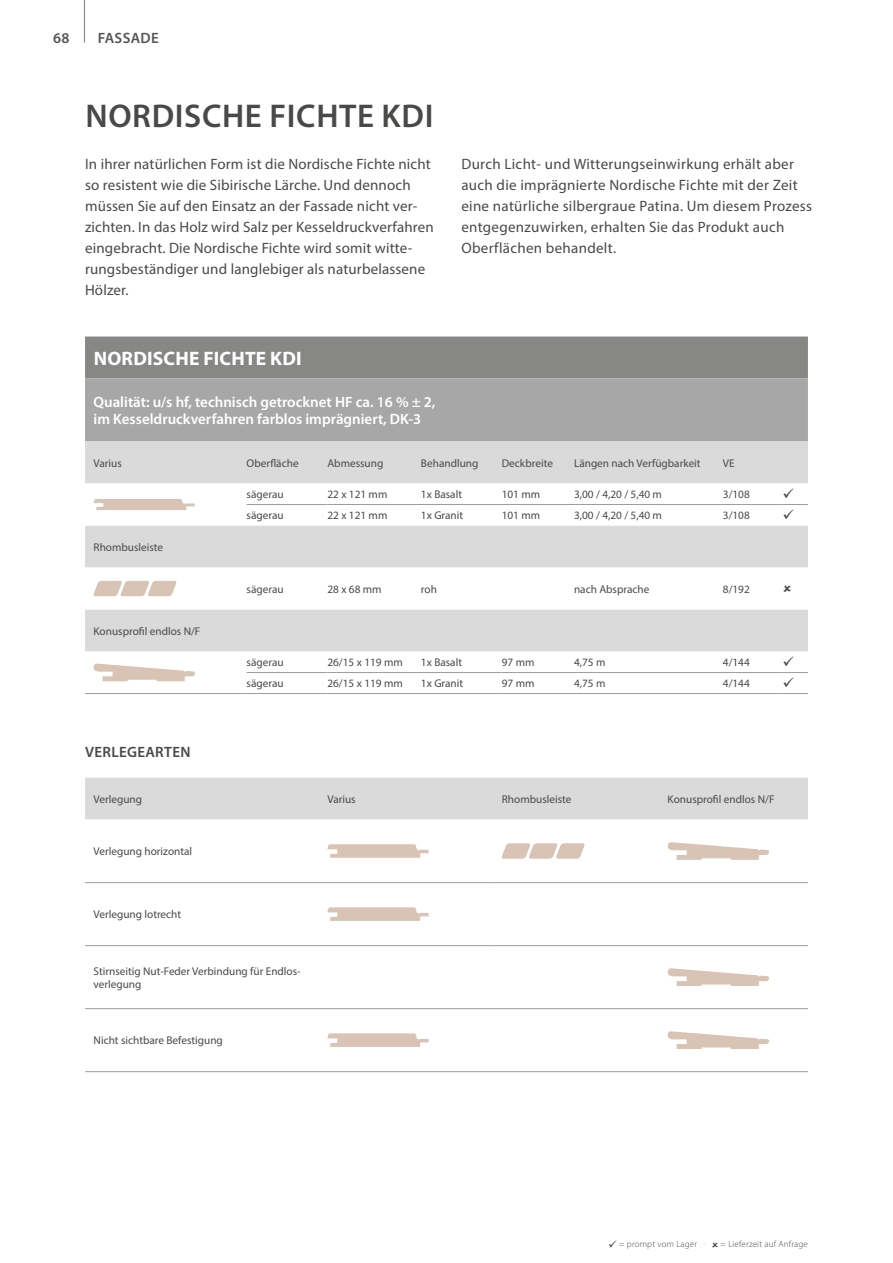
<style>
.page{position:relative;width:893px;height:1263px;background:#fff}
.page>*{position:absolute;margin:0;border:0;box-sizing:border-box;transform-origin:0 0}
.t1{font:600 33px "Myriad Pro";letter-spacing:.02em;color:#494948}
.t2{font:700 19.5px "Myriad Pro";letter-spacing:.01em;color:#fff}
.t3{font:15px/21px "Myriad Pro";letter-spacing:.01em;color:#494948}
.t4{font:600 15px/16.5px "Myriad Pro";color:#fff}
.t5{font:600 15px "Myriad Pro";letter-spacing:.02em;color:#494948}
.t6{font:600 15px "Myriad Pro";letter-spacing:.02em;color:#565656}
.t7{font:11.25px/13.5px "Myriad Pro";color:#494948}
.t8{font:300 9px "Myriad Pro";letter-spacing:.02em;color:#494948}
</style>
<div class="page">
<svg style="left:85px;top:337px;width:723px;height:104px;background:#9a9a9a"></svg>
<div style="left:85px;top:441px;width:723px;height:42px;background:#dadada"></div>
<svg style="left:85px;top:504px;width:723px;height:178px"></svg>
<hr style="left:247px;top:672px;width:80px;height:1px;background:#9c9d9d">
<hr style="left:327px;top:672px;width:94px;height:1px;background:#9c9d9d">
<hr style="left:421px;top:672px;width:81px;height:1px;background:#9c9d9d">
<hr style="left:502px;top:672px;width:72px;height:1px;background:#9c9d9d">
<hr style="left:574px;top:672px;width:149px;height:1px;background:#9c9d9d">
<hr style="left:723px;top:672px;width:59px;height:1px;background:#9c9d9d">
<hr style="left:247px;top:504px;width:80px;height:1px;background:#9c9d9d">
<hr style="left:327px;top:504px;width:94px;height:1px;background:#9c9d9d">
<hr style="left:421px;top:504px;width:81px;height:1px;background:#9c9d9d">
<hr style="left:502px;top:504px;width:72px;height:1px;background:#9c9d9d">
<hr style="left:574px;top:504px;width:149px;height:1px;background:#9c9d9d">
<hr style="left:723px;top:504px;width:59px;height:1px;background:#9c9d9d">
<hr style="left:85px;top:693px;width:162px;height:1px;background:#9c9d9d">
<hr style="left:247px;top:693px;width:80px;height:1px;background:#9c9d9d">
<hr style="left:327px;top:693px;width:94px;height:1px;background:#9c9d9d">
<hr style="left:421px;top:693px;width:81px;height:1px;background:#9c9d9d">
<hr style="left:502px;top:693px;width:72px;height:1px;background:#9c9d9d">
<hr style="left:574px;top:693px;width:149px;height:1px;background:#9c9d9d">
<hr style="left:723px;top:693px;width:59px;height:1px;background:#9c9d9d">
<svg style="left:782px;top:693px;width:26px;height:1px"></svg>
<svg style="left:93px;top:499px;width:102px;height:11px"></svg>
<svg style="left:93px;top:581px;width:84px;height:15px"></svg>
<svg style="left:93px;top:664px;width:102px;height:17px"></svg>
<div style="left:85px;top:778px;width:723px;height:42px;background:#dadada"></div>
<svg style="left:85px;top:883px;width:723px;height:127px"></svg>
<hr style="left:85px;top:882px;width:234px;height:1px;background:#9c9d9d">
<hr style="left:319px;top:882px;width:174px;height:1px;background:#9c9d9d">
<hr style="left:493px;top:882px;width:166px;height:1px;background:#9c9d9d">
<hr style="left:659px;top:882px;width:149px;height:1px;background:#9c9d9d">
<hr style="left:85px;top:945px;width:234px;height:1px;background:#9c9d9d">
<hr style="left:319px;top:945px;width:174px;height:1px;background:#9c9d9d">
<hr style="left:493px;top:945px;width:166px;height:1px;background:#9c9d9d">
<hr style="left:659px;top:945px;width:149px;height:1px;background:#9c9d9d">
<hr style="left:85px;top:1008px;width:234px;height:1px;background:#9c9d9d">
<hr style="left:319px;top:1008px;width:174px;height:1px;background:#9c9d9d">
<hr style="left:493px;top:1008px;width:166px;height:1px;background:#9c9d9d">
<hr style="left:659px;top:1008px;width:149px;height:1px;background:#9c9d9d">
<hr style="left:85px;top:1071px;width:234px;height:1px;background:#9c9d9d">
<hr style="left:319px;top:1071px;width:174px;height:1px;background:#9c9d9d">
<hr style="left:493px;top:1071px;width:166px;height:1px;background:#9c9d9d">
<hr style="left:659px;top:1071px;width:149px;height:1px;background:#9c9d9d">
<svg style="left:327px;top:844px;width:102px;height:14px"></svg>
<svg style="left:502px;top:843px;width:83px;height:16px"></svg>
<svg style="left:667px;top:842px;width:102px;height:18px"></svg>
<svg style="left:327px;top:907px;width:102px;height:14px"></svg>
<svg style="left:667px;top:968px;width:102px;height:18px"></svg>
<svg style="left:327px;top:1033px;width:102px;height:14px"></svg>
<svg style="left:667px;top:1031px;width:102px;height:18px"></svg>
<hr style="left:84px;top:0;width:1px;height:43px;background:#878786">
<svg style="left:783px;top:585px;width:8px;height:7px"></svg>
<svg style="left:782px;top:504px;width:26px;height:15px"></svg>
<svg style="left:783px;top:656px;width:11px;height:10px"></svg>
<svg style="left:782px;top:672px;width:26px;height:10px"></svg>
<p class="t6" style="left:53px;top:28px;width:18px">68</p>
<p class="t6" style="left:98px;top:28px;width:62px">FASSADE</p>
<h1 class="t1" style="left:85px;top:94px;width:350px">NORDISCHE FICHTE KDI</h1>
<p class="t3" style="left:85px;top:153px;width:350px">In ihrer natürlichen Form ist die Nordische Fichte nicht so resistent wie die Sibirische Lärche. Und dennoch müssen Sie auf den Einsatz an der Fassade nicht ver&shy;zichten. In das Holz wird Salz per Kesseldruckverfahren eingebracht. Die Nordische Fichte wird somit witte&shy;rungsbeständiger und langlebiger als naturbelassene Hölzer.</p>
<p class="t3" style="left:461px;top:153px;width:352px">Durch Licht- und Witterungseinwirkung erhält aber auch die imprägnierte Nordische Fichte mit der Zeit eine natürliche silbergraue Patina. Um diesem Prozess entgegenzuwirken, erhalten Sie das Produkt auch Oberflächen behandelt.</p>
<h2 class="t2" style="left:94px;top:346px;width:209px">NORDISCHE FICHTE KDI</h2>
<p class="t4" style="left:94px;top:394px;width:343px">Qualität: u/s hf, technisch getrocknet HF ca. 16 % ± 2, im Kesseldruckverfahren farblos imprägniert, DK-3</p>
<p class="t7" style="left:94px;top:456px;width:30px">Varius</p>
<p class="t7" style="left:247px;top:456px;width:54px">Oberfläche</p>
<p class="t7" style="left:327px;top:456px;width:57px">Abmessung</p>
<p class="t7" style="left:421px;top:456px;width:59px">Behandlung</p>
<p class="t7" style="left:502px;top:456px;width:53px">Deckbreite</p>
<p class="t7" style="left:574px;top:456px;width:128px">Längen nach Verfügbarkeit</p>
<p class="t7" style="left:723px;top:456px;width:13px">VE</p>
<p class="t7" style="left:247px;top:487px;width:39px">sägerau</p>
<p class="t7" style="left:327px;top:487px;width:61px">22 x 121 mm</p>
<p class="t7" style="left:421px;top:487px;width:43px">1x Basalt</p>
<p class="t7" style="left:502px;top:487px;width:40px">101 mm</p>
<p class="t7" style="left:574px;top:487px;width:89px">3,00 / 4,20 / 5,40 m</p>
<p class="t7" style="left:723px;top:487px;width:28px">3/108</p>
<p class="t7" style="left:247px;top:509px;width:39px">sägerau</p>
<p class="t7" style="left:327px;top:509px;width:61px">22 x 121 mm</p>
<p class="t7" style="left:421px;top:509px;width:44px">1x Granit</p>
<p class="t7" style="left:502px;top:509px;width:40px">101 mm</p>
<p class="t7" style="left:574px;top:509px;width:89px">3,00 / 4,20 / 5,40 m</p>
<p class="t7" style="left:723px;top:509px;width:28px">3/108</p>
<p class="t7" style="left:94px;top:540px;width:71px">Rhombusleiste</p>
<p class="t7" style="left:247px;top:582px;width:39px">sägerau</p>
<p class="t7" style="left:327px;top:582px;width:56px">28 x 68 mm</p>
<p class="t7" style="left:421px;top:582px;width:17px">roh</p>
<p class="t7" style="left:574px;top:582px;width:77px">nach Absprache</p>
<p class="t7" style="left:723px;top:582px;width:28px">8/192</p>
<p class="t7" style="left:94px;top:624px;width:108px">Konusprofil endlos N/F</p>
<p class="t7" style="left:247px;top:655px;width:39px">sägerau</p>
<p class="t7" style="left:327px;top:655px;width:77px">26/15 x 119 mm</p>
<p class="t7" style="left:421px;top:655px;width:43px">1x Basalt</p>
<p class="t7" style="left:502px;top:655px;width:34px">97 mm</p>
<p class="t7" style="left:574px;top:655px;width:33px">4,75 m</p>
<p class="t7" style="left:723px;top:655px;width:28px">4/144</p>
<p class="t7" style="left:247px;top:676px;width:39px">sägerau</p>
<p class="t7" style="left:327px;top:676px;width:77px">26/15 x 119 mm</p>
<p class="t7" style="left:421px;top:676px;width:44px">1x Granit</p>
<p class="t7" style="left:502px;top:676px;width:34px">97 mm</p>
<p class="t7" style="left:574px;top:676px;width:33px">4,75 m</p>
<p class="t7" style="left:723px;top:676px;width:28px">4/144</p>
<p class="t5" style="left:85px;top:742px;width:107px">VERLEGEARTEN</p>
<p class="t7" style="left:94px;top:792px;width:50px">Verlegung</p>
<p class="t7" style="left:327px;top:792px;width:30px">Varius</p>
<p class="t7" style="left:502px;top:792px;width:71px">Rhombusleiste</p>
<p class="t7" style="left:668px;top:792px;width:108px">Konusprofil endlos N/F</p>
<p class="t7" style="left:94px;top:844px;width:100px">Verlegung horizontal</p>
<p class="t7" style="left:94px;top:908px;width:89px">Verlegung lotrecht</p>
<p class="t7" style="left:94px;top:964px;width:209px">Stirnseitig Nut-Feder Verbindung für Endlos&shy;verlegung</p>
<p class="t7" style="left:94px;top:1034px;width:131px">Nicht sichtbare Befestigung</p>
<p class="t8" style="left:608px;top:1238px;width:98px">✓ = prompt vom Lager .</p>
<p class="t8" style="left:721px;top:1238px;width:89px">= Lieferzeit auf Anfrage</p>
</div>
